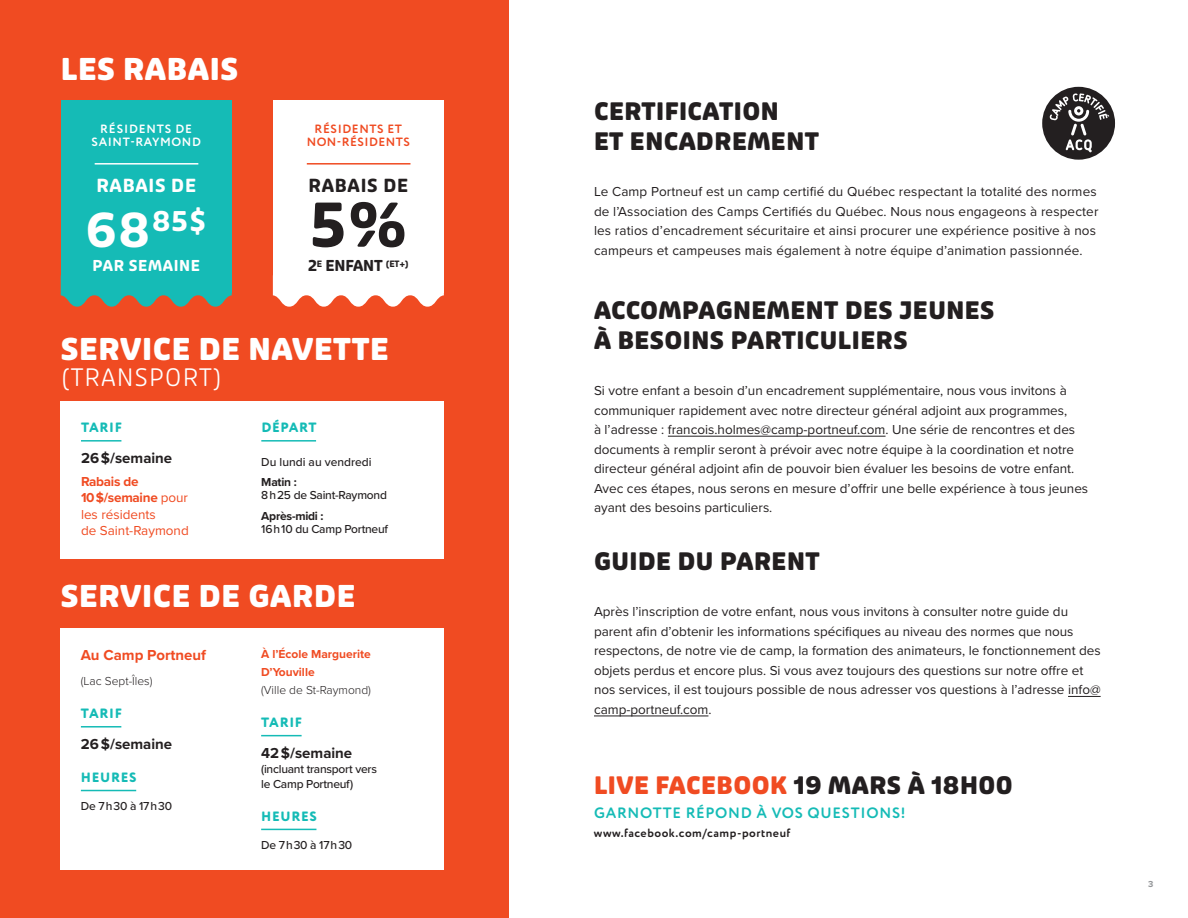
<style>
.page{position:relative;width:1188px;height:918px;background:#fff}
.page>*{position:absolute;margin:0;border:0;box-sizing:border-box;transform-origin:0 0}
.H4_-_Infos{font:700 60px "Puffin Display Soft";color:#231f20}
.H1_-_Grand_titre{font:700 expanded 30px "Puffin Display Soft";letter-spacing:.02em;color:#fff}
.H2_-_Titre{font:700 expanded 30px "Puffin Display Soft";letter-spacing:.02em;color:#fff}
.H4_-_Infos-2{font:700 27.15px "Puffin Display Soft";color:#fff}
.H2_-_Titre-2{font:700 expanded 24px/30px "Puffin Display Soft";letter-spacing:.02em;color:#231f20}
.H2_-_Titre-3{font:700 expanded 24px "Puffin Display Soft";letter-spacing:.02em;color:#f04b22}
.H1_-_Grand_titre-2{font:300 24px "Puffin Display Soft";letter-spacing:.04em;color:#fff}
.H4_-_Infos-3{font:700 18px "Puffin Display Soft";letter-spacing:.04em;color:#fff}
.H4_-_Infos-4{font:700 18px "Puffin Display Soft";letter-spacing:.04em;color:#231f20}
.T1_-_Texte_into{font:700 15px "Proxima Nova";color:#231f20}
.H4_-_Infos-5{font:700 15px "Circe Rounded";letter-spacing:.05em;color:#15bbb6}
.T1_-_Texte_into-2{font:700 15px "Proxima Nova";color:#f04b22}
.H4_-_Infos-6{font:700 15px "Puffin Display Soft";letter-spacing:.04em;color:#fff}
.H4_-_Infos-7{font:700 15px "Puffin Display Soft";color:#231f20}
.T2_-_Texte_courant{font:13.5px/19.5px "Proxima Nova";color:#231f20}
.T2_-_Texte_courant-2{font:13.5px/16.5px "Proxima Nova";color:#f04b22}
.H3_-_sous_titre_rules_txt{font:800 13.5px "Circe Rounded";letter-spacing:.05em;color:#15bbb6}
.H3_-_Sous-Titre{font:800 13.5px "Circe Rounded";letter-spacing:.05em;color:#15bbb6}
.T1_-_Texte_into-3{font:500 12px/13.5px "Proxima Nova";letter-spacing:-.02em;color:#231f20}
.T1_-_Texte_into-4{font:700 12px/18px "Proxima Nova";color:#f04b22}
.H4_-_Infos-8{font:700 12px "Circe Rounded";letter-spacing:.04em;color:#231f20}
.H4_-_Infos-9{font:700 12px/13.5px "Circe Rounded";letter-spacing:.05em;color:#fff;text-align:center}
.H4_-_Infos-10{font:700 12px/13.5px "Circe Rounded";letter-spacing:.04em;color:#f04b22;text-align:center}
.T1_-_Texte_into-5{font:500 12px "Proxima Nova";color:#231f20}
.T1_-_Texte_into-6{font:300 12px "Proxima Nova";color:#231f20}
.T2_-_Texte_courant-3{font:700 9px "Proxima Nova";color:#939598}
.H4_-_Infos-11{font:700 8.7px "Puffin Display Soft";color:#231f20}
.s1{font-size:46.5px}
.s2{font-size:15px}
.s3{font-weight:700}
.s4{font-weight:300;color:#231f20}
.s5{color:#231f20}
</style>
<div class="page">
<div style="left:0;top:0;width:508px;height:918px;background:#f04b22"></div>
<div style="left:61px;top:101px;width:171px;height:192px;background:#15bbb6"></div>
<div style="left:273px;top:101px;width:171px;height:192px;background:#fff"></div>
<svg style="left:61px;top:293px;width:171px;height:14px"></svg>
<svg style="left:273px;top:293px;width:171px;height:14px"></svg>
<hr style="left:668px;top:436px;width:218px;height:1px;background:#231f20">
<hr style="left:1068px;top:696px;width:33px;height:1px;background:#231f20">
<hr style="left:594px;top:716px;width:114px;height:1px;background:#231f20">
<hr style="left:95px;top:163px;width:103px;height:2px;background:#fff">
<hr style="left:307px;top:163px;width:103px;height:2px;background:#f04b22">
<div style="left:61px;top:401px;width:383px;height:158px;background:#fff"></div>
<hr style="left:81px;top:440px;width:40px;height:2px;background:#15bbb6">
<hr style="left:261px;top:440px;width:55px;height:2px;background:#15bbb6">
<div style="left:61px;top:628px;width:383px;height:242px;background:#fff"></div>
<hr style="left:81px;top:726px;width:40px;height:2px;background:#15bbb6">
<hr style="left:81px;top:790px;width:55px;height:1px;background:#15bbb6">
<hr style="left:261px;top:735px;width:41px;height:1px;background:#15bbb6">
<hr style="left:261px;top:829px;width:55px;height:1px;background:#15bbb6">
<svg style="left:1042px;top:87px;width:73px;height:73px"></svg>
<p class="H1_-_Grand_titre" style="left:61px;top:51px;width:179px">LES RABAIS</p>
<p class="H4_-_Infos-9" style="left:92px;top:122px;width:111px">RÉSIDENTS DE<br>SAINT-RAYMOND</p>
<p class="H4_-_Infos-10" style="left:307px;top:122px;width:105px">RÉSIDENTS ET<br>NON-RÉSIDENTS</p>
<p class="H4_-_Infos-3" style="left:96px;top:175px;width:101px">RABAIS DE</p>
<p class="H4_-_Infos-2" style="left:86px;top:205px;width:123px"><span class="s1">68</span>85$</p>
<p class="H4_-_Infos-6" style="left:93px;top:257px;width:109px">PAR SEMAINE</p>
<p class="H4_-_Infos-4" style="left:309px;top:175px;width:101px">RABAIS DE</p>
<p class="H4_-_Infos" style="left:310px;top:189px;width:98px">5%</p>
<p class="H4_-_Infos-11" style="left:317px;top:258px;width:93px">E <span class="s2">ENFANT</span> (ET+)</p>
<p class="H4_-_Infos-7" style="left:308px;top:257px;width:11px">2</p>
<p class="H1_-_Grand_titre" style="left:61px;top:331px;width:329px">SERVICE DE NAVETTE</p>
<p class="H1_-_Grand_titre-2" style="left:61px;top:363px;width:163px">(TRANSPORT)</p>
<p class="H3_-_Sous-Titre" style="left:81px;top:419px;width:42px">TARIF</p>
<p class="T1_-_Texte_into" style="left:81px;top:447px;width:93px">26 $/semaine</p>
<p class="T2_-_Texte_courant-2" style="left:81px;top:473px;width:109px"><span class="s3">Rabais de<br>10 $/semaine</span> pour les résidents<br>de Saint-Raymond</p>
<p class="H3_-_sous_titre_rules_txt" style="left:261px;top:419px;width:57px">DÉPART</p>
<p class="T1_-_Texte_into-5" style="left:261px;top:453px;width:112px">Du lundi au vendredi</p>
<p class="T1_-_Texte_into-3" style="left:261px;top:475px;width:127px"><span class="s3">Matin :<br></span>8 h 25 de Saint-Raymond</p>
<p class="T1_-_Texte_into-3" style="left:261px;top:509px;width:128px"><span class="s3">Après-midi :<br></span>16 h 10 du Camp Portneuf</p>
<p class="H2_-_Titre" style="left:61px;top:578px;width:296px">SERVICE DE GARDE</p>
<p class="T1_-_Texte_into-2" style="left:81px;top:644px;width:127px">Au Camp Portneuf</p>
<p class="T1_-_Texte_into-6" style="left:81px;top:672px;width:73px">(Lac Sept-Îles)</p>
<p class="H3_-_sous_titre_rules_txt" style="left:81px;top:705px;width:42px">TARIF</p>
<p class="T1_-_Texte_into" style="left:81px;top:732px;width:93px">26 $/semaine</p>
<p class="H3_-_sous_titre_rules_txt" style="left:81px;top:769px;width:57px">HEURES</p>
<p class="T1_-_Texte_into-3" style="left:81px;top:799px;width:93px">De 7 h 30 à 17 h 30</p>
<p class="T1_-_Texte_into-4" style="left:261px;top:645px;width:111px">À l’École Marguerite<br>D’Youville<br><span class="s4">(Ville de St-Raymond)</span></p>
<p class="H3_-_sous_titre_rules_txt" style="left:261px;top:714px;width:42px">TARIF</p>
<p class="T1_-_Texte_into" style="left:261px;top:741px;width:93px">42 $/semaine</p>
<p class="T1_-_Texte_into-3" style="left:261px;top:761px;width:117px;line-height:15px">(incluant transport vers le Camp Portneuf)</p>
<p class="H3_-_sous_titre_rules_txt" style="left:261px;top:808px;width:57px">HEURES</p>
<p class="T1_-_Texte_into-3" style="left:261px;top:838px;width:93px">De 7 h 30 à 17 h 30</p>
<p class="H2_-_Titre-2" style="left:594px;top:97px;width:226px">CERTIFICATION<br>ET ENCADREMENT</p>
<p class="T2_-_Texte_courant" style="left:594px;top:181px;width:506px">Le Camp Portneuf est un camp certifié du Québec respectant la totalité des normes de l’Association des Camps Certifiés du Québec. Nous nous engageons à respecter les ratios d’encadrement sécuritaire et ainsi procurer une expérience positive à nos campeurs et campeuses mais également à notre équipe d’animation passionnée.</p>
<p class="H2_-_Titre-2" style="left:594px;top:296px;width:402px">ACCOMPAGNEMENT DES JEUNES<br>À BESOINS PARTICULIERS</p>
<p class="T2_-_Texte_courant" style="left:594px;top:380px;width:496px">Si votre enfant a besoin d’un encadrement supplémentaire, nous vous invitons à communiquer rapidement avec notre directeur général adjoint aux programmes,<br>à l’adresse : francois.holmes@camp-portneuf.com. Une série de rencontres et des documents à remplir seront à prévoir avec notre équipe à la coordination et notre directeur général adjoint afin de pouvoir bien évaluer les besoins de votre enfant.<br>Avec ces étapes, nous serons en mesure d’offrir une belle expérience à tous jeunes ayant des besoins particuliers.</p>
<p class="H2_-_Titre-2" style="left:594px;top:547px;width:227px">GUIDE DU PARENT</p>
<p class="T2_-_Texte_courant" style="left:594px;top:601px;width:508px">Après l’inscription de votre enfant, nous vous invitons à consulter notre guide du parent afin d’obtenir les informations spécifiques au niveau des normes que nous respectons, de notre vie de camp, la formation des animateurs, le fonctionnement des objets perdus et encore plus. Si vous avez toujours des questions sur notre offre et nos services, il est toujours possible de nous adresser vos questions à l’adresse info@ camp-portneuf.com.</p>
<p class="H2_-_Titre-3" style="left:594px;top:770px;width:420px">LIVE FACEBOOK <span class="s5">19 MARS À 18H00</span></p>
<p class="H4_-_Infos-5" style="left:594px;top:804px;width:313px">GARNOTTE RÉPOND À VOS QUESTIONS!</p>
<p class="H4_-_Infos-8" style="left:594px;top:826px;width:198px">www.facebook.com/camp-portneuf</p>
<p class="T2_-_Texte_courant-3" style="left:1148px;top:878px;width:7px">3</p>
</div>
